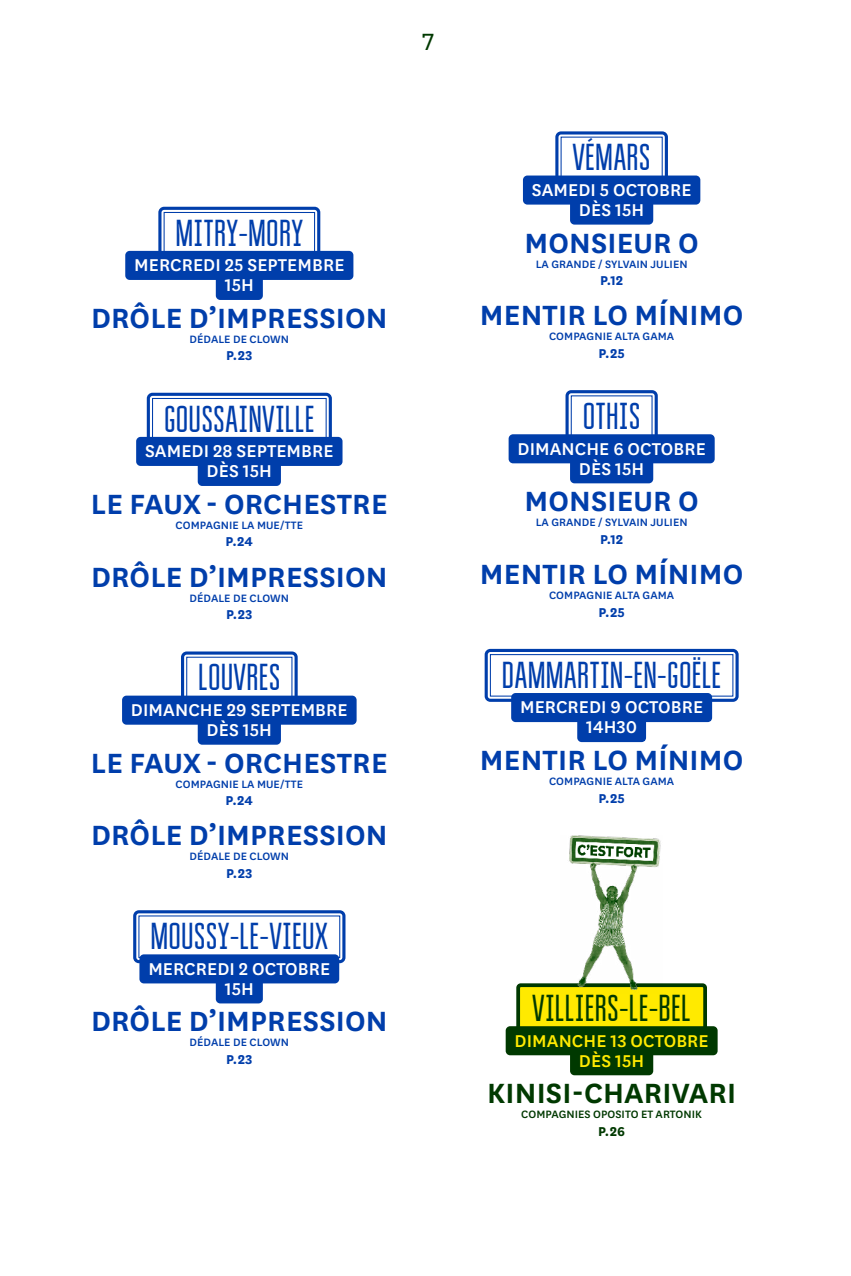
<style>
.page{position:relative;width:851px;height:1276px;background:#fff}
.page>*{position:absolute;margin:0;border:0;box-sizing:border-box;transform-origin:0 0}
.t1{font:37.5px "Bravo SC";letter-spacing:.005em;color:#003eab}
.t2{font:37.5px "Bravo SC";letter-spacing:.005em;color:#003900}
.t3{font:600 32.5px "National";letter-spacing:.005em;color:#003eab}
.t4{font:600 32.5px "National";letter-spacing:.005em;color:#003900}
.t5{font:27.5px "National";color:#003900}
.t6{font:500 20px/20px "National";letter-spacing:.005em;color:#fff;text-align:center}
.t7{font:500 20px/20px "National";letter-spacing:.005em;color:#ffea00;text-align:center}
.t8{font:700 15px "National";letter-spacing:.005em;color:#003eab}
.t9{font:700 15px "National";color:#003900}
.t10{font:500 12.5px "National";letter-spacing:.005em;color:#003eab}
.t11{font:500 12.5px "National";letter-spacing:.005em;color:#003900}
</style>
<div class="page">
<div style="left:158px;top:207px;width:162px;height:53px;border:3px solid #003eab;border-radius:4px"></div>
<div style="left:163px;top:212px;width:152px;height:42px;border:1px solid #003eab"></div>
<div style="left:127px;top:253px;width:224px;height:25px;background:#003eab"></div>
<div style="left:125px;top:251px;width:228px;height:29px;border:4px solid #003eab;border-radius:3px"></div>
<div style="left:218px;top:273px;width:43px;height:25px;background:#003eab"></div>
<div style="left:216px;top:271px;width:47px;height:29px;border:4px solid #003eab;border-radius:3px"></div>
<div style="left:147px;top:393px;width:185px;height:53px;border:3px solid #003eab;border-radius:4px"></div>
<div style="left:152px;top:398px;width:174px;height:42px;border:1px solid #003eab"></div>
<div style="left:138px;top:439px;width:202px;height:25px;background:#003eab"></div>
<div style="left:136px;top:437px;width:206px;height:29px;border:4px solid #003eab;border-radius:3px"></div>
<div style="left:199px;top:459px;width:80px;height:25px;background:#003eab"></div>
<div style="left:198px;top:457px;width:83px;height:29px;border:4px solid #003eab;border-radius:3px"></div>
<div style="left:181px;top:651px;width:116px;height:53px;border:3px solid #003eab;border-radius:4px"></div>
<div style="left:124px;top:697px;width:230px;height:26px;background:#003eab"></div>
<div style="left:122px;top:695px;width:234px;height:29px;border:4px solid #003eab;border-radius:3px"></div>
<div style="left:199px;top:717px;width:80px;height:26px;background:#003eab"></div>
<div style="left:198px;top:715px;width:83px;height:29px;border:4px solid #003eab;border-radius:3px"></div>
<div style="left:133px;top:910px;width:212px;height:53px;border:3px solid #003eab;border-radius:4px"></div>
<div style="left:141px;top:956px;width:196px;height:25px;background:#003eab"></div>
<div style="left:139px;top:954px;width:200px;height:29px;border:4px solid #003eab;border-radius:3px"></div>
<div style="left:218px;top:976px;width:43px;height:25px;background:#003eab"></div>
<div style="left:216px;top:974px;width:47px;height:29px;border:4px solid #003eab;border-radius:3px"></div>
<div style="left:555px;top:131px;width:112px;height:53px;border:3px solid #003eab;border-radius:4px"></div>
<div style="left:524px;top:177px;width:174px;height:26px;background:#003eab"></div>
<div style="left:523px;top:175px;width:177px;height:30px;border:4px solid #003eab;border-radius:3px"></div>
<div style="left:572px;top:197px;width:79px;height:26px;background:#003eab"></div>
<div style="left:570px;top:195px;width:83px;height:30px;border:4px solid #003eab;border-radius:3px"></div>
<div style="left:565px;top:390px;width:92px;height:53px;border:3px solid #003eab;border-radius:4px"></div>
<div style="left:510px;top:436px;width:202px;height:25px;background:#003eab"></div>
<div style="left:508px;top:434px;width:206px;height:29px;border:4px solid #003eab;border-radius:3px"></div>
<div style="left:572px;top:456px;width:79px;height:25px;background:#003eab"></div>
<div style="left:570px;top:454px;width:83px;height:29px;border:4px solid #003eab;border-radius:3px"></div>
<div style="left:484px;top:649px;width:254px;height:53px;border:3px solid #003eab;border-radius:4px"></div>
<div style="left:490px;top:654px;width:243px;height:42px;border:1px solid #003eab"></div>
<div style="left:513px;top:695px;width:197px;height:25px;background:#003eab"></div>
<div style="left:511px;top:693px;width:201px;height:29px;border:4px solid #003eab;border-radius:3px"></div>
<div style="left:579px;top:715px;width:65px;height:25px;background:#003eab"></div>
<div style="left:577px;top:713px;width:69px;height:29px;border:4px solid #003eab;border-radius:3px"></div>
<div style="left:518px;top:985px;width:187px;height:47px;background:#ffea00;border-radius:3px"></div>
<div style="left:516px;top:983px;width:191px;height:50px;border:4px solid #003900;border-radius:3px"></div>
<div style="left:507px;top:1028px;width:208px;height:25px;background:#003900"></div>
<div style="left:505px;top:1026px;width:212px;height:29px;border:4px solid #003900;border-radius:3px"></div>
<div style="left:572px;top:1048px;width:79px;height:25px;background:#003900"></div>
<div style="left:570px;top:1046px;width:83px;height:29px;border:4px solid #003900;border-radius:3px"></div>
<img style="left:561px;top:835px;width:101px;height:155px">
<h3 class="t5" style="left:422px;top:24px;width:13px">7</h3>
<h1 class="t1" style="left:175px;top:212px;width:129px">MITRY-MORY</h1>
<h3 class="t6" style="left:134px;top:254px;width:212px">MERCREDI 25 SEPTEMBRE<br>15H</h3>
<h2 class="t3" style="left:91px;top:295px;width:298px">DRÔLE D’IMPRESSION</h2>
<p class="t10" style="left:189px;top:331px;width:101px">DÉDALE DE CLOWN</p>
<p class="t8" style="left:226px;top:345px;width:28px">P.23</p>
<h1 class="t1" style="left:164px;top:398px;width:152px">GOUSSAINVILLE</h1>
<h3 class="t6" style="left:145px;top:440px;width:190px">SAMEDI 28 SEPTEMBRE<br>DÈS 15H</h3>
<h2 class="t3" style="left:91px;top:481px;width:298px">LE FAUX - ORCHESTRE</h2>
<p class="t10" style="left:175px;top:516px;width:129px">COMPAGNIE LA MUE/TTE</p>
<p class="t8" style="left:225px;top:531px;width:29px">P.24</p>
<h2 class="t3" style="left:91px;top:554px;width:298px">DRÔLE D’IMPRESSION</h2>
<p class="t10" style="left:189px;top:589px;width:101px">DÉDALE DE CLOWN</p>
<p class="t8" style="left:226px;top:604px;width:28px">P.23</p>
<h1 class="t1" style="left:198px;top:657px;width:84px">LOUVRES</h1>
<h3 class="t6" style="left:131px;top:698px;width:218px">DIMANCHE 29 SEPTEMBRE<br>DÈS 15H</h3>
<h2 class="t3" style="left:91px;top:740px;width:298px">LE FAUX - ORCHESTRE</h2>
<p class="t10" style="left:175px;top:775px;width:129px">COMPAGNIE LA MUE/TTE</p>
<p class="t8" style="left:225px;top:790px;width:29px">P.24</p>
<h2 class="t3" style="left:91px;top:813px;width:298px">DRÔLE D’IMPRESSION</h2>
<p class="t10" style="left:189px;top:848px;width:101px">DÉDALE DE CLOWN</p>
<p class="t8" style="left:226px;top:862px;width:28px">P.23</p>
<h1 class="t1" style="left:150px;top:916px;width:179px">MOUSSY-LE-VIEUX</h1>
<h3 class="t6" style="left:148px;top:957px;width:183px">MERCREDI 2 OCTOBRE<br>15H</h3>
<h2 class="t3" style="left:91px;top:999px;width:298px">DRÔLE D’IMPRESSION</h2>
<p class="t10" style="left:189px;top:1034px;width:101px">DÉDALE DE CLOWN</p>
<p class="t8" style="left:226px;top:1048px;width:28px">P.23</p>
<h1 class="t1" style="left:572px;top:137px;width:80px">VÉMARS</h1>
<h3 class="t6" style="left:531px;top:179px;width:161px">SAMEDI 5 OCTOBRE<br>DÈS 15H</h3>
<h2 class="t3" style="left:524px;top:220px;width:176px">MONSIEUR O</h2>
<p class="t10" style="left:535px;top:255px;width:153px">LA GRANDE / SYLVAIN JULIEN</p>
<p class="t8" style="left:600px;top:270px;width:25px">P.12</p>
<h2 class="t3" style="left:480px;top:293px;width:265px">MENTIR LO MÍNIMO</h2>
<p class="t10" style="left:549px;top:328px;width:126px">COMPAGNIE ALTA GAMA</p>
<p class="t8" style="left:598px;top:343px;width:28px">P.25</p>
<h1 class="t1" style="left:582px;top:396px;width:59px">OTHIS</h1>
<h3 class="t6" style="left:517px;top:437px;width:190px">DIMANCHE 6 OCTOBRE<br>DÈS 15H</h3>
<h2 class="t3" style="left:524px;top:479px;width:176px">MONSIEUR O</h2>
<p class="t10" style="left:535px;top:514px;width:153px">LA GRANDE / SYLVAIN JULIEN</p>
<p class="t8" style="left:600px;top:528px;width:25px">P.12</p>
<h2 class="t3" style="left:480px;top:551px;width:265px">MENTIR LO MÍNIMO</h2>
<p class="t10" style="left:549px;top:587px;width:126px">COMPAGNIE ALTA GAMA</p>
<p class="t8" style="left:598px;top:601px;width:28px">P.25</p>
<h1 class="t1" style="left:502px;top:654px;width:221px">DAMMARTIN-EN-GOËLE</h1>
<h3 class="t6" style="left:520px;top:696px;width:185px">MERCREDI 9 OCTOBRE<br>14H30</h3>
<h2 class="t3" style="left:480px;top:737px;width:265px">MENTIR LO MÍNIMO</h2>
<p class="t10" style="left:549px;top:773px;width:126px">COMPAGNIE ALTA GAMA</p>
<p class="t8" style="left:598px;top:787px;width:28px">P.25</p>
<h1 class="t2" style="left:532px;top:988px;width:160px">VILLIERS-LE-BEL</h1>
<h3 class="t7" style="left:514px;top:1029px;width:195px">DIMANCHE 13 OCTOBRE<br>DÈS 15H</h3>
<h2 class="t4" style="left:487px;top:1070px;width:251px">KINISI-CHARIVARI</h2>
<p class="t11" style="left:521px;top:1106px;width:182px">COMPAGNIES OPOSITO ET ARTONIK</p>
<p class="t9" style="left:598px;top:1120px;width:28px">P.26</p>
</div>
